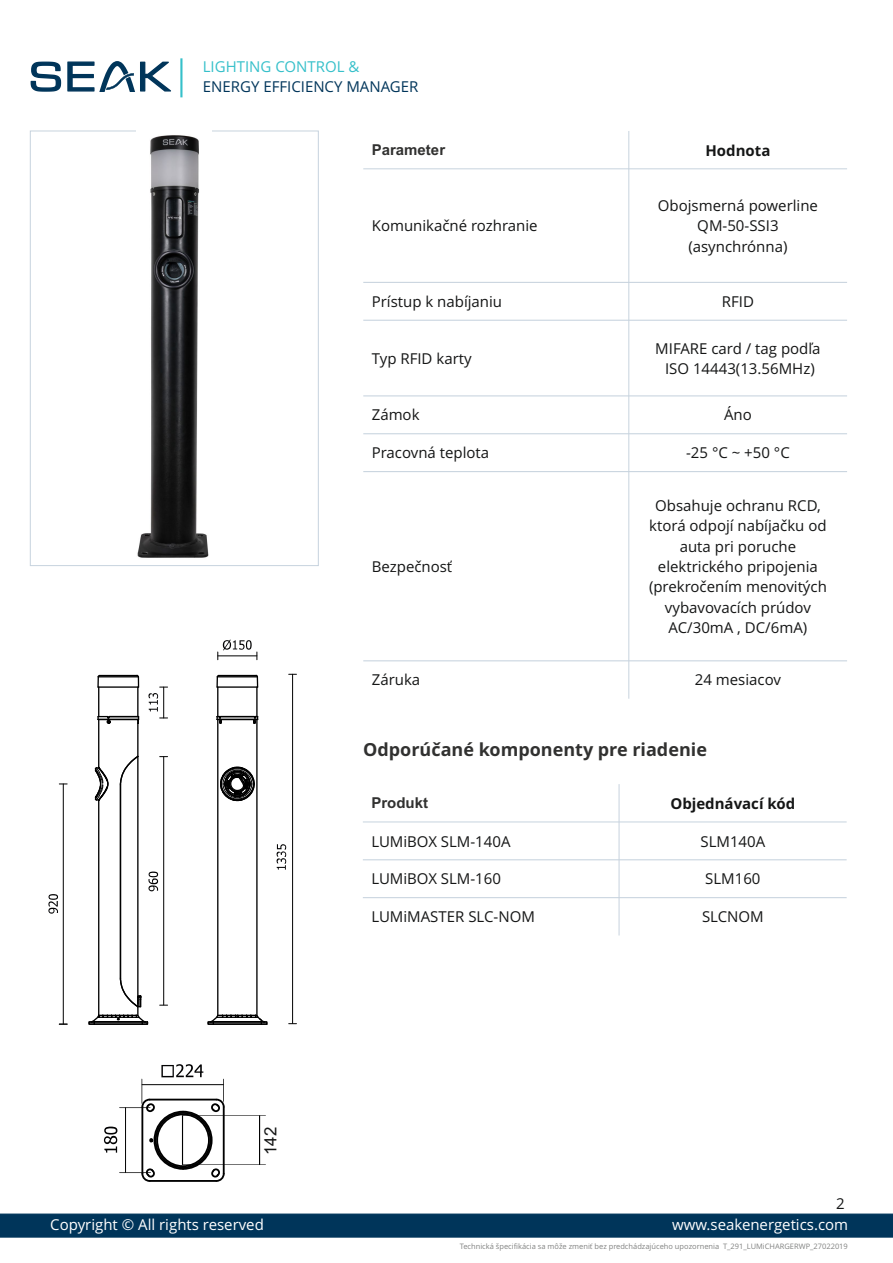
<style>
.page{position:relative;width:893px;height:1263px;background:#fff}
.page>*{position:absolute;margin:0;border:0;box-sizing:border-box;transform-origin:0 0}
.t1{font:700 18px "Open Sans";color:#313130}
.t2{font:16.8px "Arial";color:#151616}
.t3{font:15px/20.4px "Open Sans";color:#151616;text-align:center}
.t4{font:15px "Open Sans";color:#fff}
.t5{font:15px "Open Sans";color:#00355a}
.t6{font:700 15px "Open Sans";color:#151616}
.t7{font:700 15px "Arial";color:#313130}
.t8{font:15px "Open Sans";color:#36c0ca}
.t9{font:7.5px "Open Sans";color:#818281}
</style>
<div class="page">
<svg style="left:0;top:1213px;width:893px;height:25px;background:#093c5f"></svg>
<hr style="left:619px;top:784px;width:1px;height:151px;background:#c7d3de">
<hr style="left:363px;top:897px;width:484px;height:1px;background:#c7d3de">
<hr style="left:363px;top:859px;width:484px;height:1px;background:#c7d3de">
<hr style="left:363px;top:821px;width:484px;height:1px;background:#c7d3de">
<hr style="left:628px;top:131px;width:1px;height:568px;background:#c7d3de">
<hr style="left:363px;top:660px;width:484px;height:1px;background:#c7d3de">
<hr style="left:363px;top:471px;width:484px;height:1px;background:#c7d3de">
<hr style="left:363px;top:433px;width:484px;height:1px;background:#c7d3de">
<hr style="left:363px;top:395px;width:484px;height:1px;background:#c7d3de">
<hr style="left:363px;top:320px;width:484px;height:1px;background:#c7d3de">
<hr style="left:363px;top:282px;width:484px;height:1px;background:#c7d3de">
<hr style="left:363px;top:168px;width:484px;height:1px;background:#c7d3de">
<svg style="left:31px;top:62px;width:30px;height:30px"></svg>
<svg style="left:67px;top:61px;width:104px;height:31px"></svg>
<hr style="left:180px;top:58px;width:2px;height:39px;background:#36c0ca">
<div style="left:30px;top:131px;width:289px;height:435px;border:1px solid #c7d3de"></div>
<hr style="left:217px;top:719px;width:1px;height:296px;background:#000">
<hr style="left:256px;top:719px;width:2px;height:296px;background:#000">
<hr style="left:217px;top:686px;width:41px;height:2px;background:#000">
<hr style="left:217px;top:676px;width:40px;height:1px;background:#000">
<hr style="left:219px;top:675px;width:37px;height:1px;background:#000">
<svg style="left:255px;top:674px;width:4px;height:13px"></svg>
<svg style="left:216px;top:674px;width:4px;height:13px"></svg>
<hr style="left:220px;top:716px;width:34px;height:1px;background:#000">
<hr style="left:217px;top:719px;width:41px;height:1px;background:#000">
<hr style="left:256px;top:687px;width:2px;height:30px;background:#000">
<hr style="left:217px;top:687px;width:1px;height:30px;background:#000">
<svg style="left:216px;top:716px;width:7px;height:9px"></svg>
<svg style="left:252px;top:716px;width:6px;height:9px"></svg>
<svg style="left:220px;top:766px;width:35px;height:36px"></svg>
<hr style="left:98px;top:800px;width:1px;height:215px;background:#000">
<hr style="left:98px;top:719px;width:1px;height:48px;background:#000">
<hr style="left:137px;top:723px;width:2px;height:33px;background:#000">
<hr style="left:120px;top:785px;width:1px;height:193px;background:#000">
<svg style="left:119px;top:754px;width:20px;height:32px"></svg>
<hr style="left:137px;top:756px;width:2px;height:240px;background:#000">
<hr style="left:98px;top:686px;width:41px;height:2px;background:#000">
<hr style="left:98px;top:676px;width:40px;height:1px;background:#000">
<hr style="left:100px;top:675px;width:37px;height:1px;background:#000">
<svg style="left:136px;top:674px;width:4px;height:13px"></svg>
<svg style="left:97px;top:674px;width:4px;height:13px"></svg>
<hr style="left:109px;top:716px;width:30px;height:1px;background:#000">
<hr style="left:98px;top:719px;width:41px;height:1px;background:#000">
<hr style="left:137px;top:687px;width:2px;height:30px;background:#000">
<hr style="left:98px;top:687px;width:1px;height:30px;background:#000">
<svg style="left:97px;top:715px;width:15px;height:10px"></svg>
<svg style="left:136px;top:717px;width:4px;height:8px"></svg>
<svg style="left:94px;top:765px;width:15px;height:37px"></svg>
<svg style="left:277px;top:844px;width:9px;height:26px"></svg>
<svg style="left:218px;top:640px;width:40px;height:20px"></svg>
<svg style="left:48px;top:894px;width:10px;height:20px"></svg>
<hr style="left:63px;top:784px;width:1px;height:240px;background:#000">
<hr style="left:163px;top:757px;width:1px;height:248px;background:#000">
<hr style="left:292px;top:674px;width:1px;height:349px;background:#000">
<svg style="left:148px;top:871px;width:10px;height:20px"></svg>
<hr style="left:163px;top:687px;width:1px;height:31px;background:#000">
<svg style="left:148px;top:687px;width:20px;height:24px"></svg>
<svg style="left:208px;top:1014px;width:60px;height:11px"></svg>
<svg style="left:88px;top:977px;width:61px;height:48px"></svg>
<hr style="left:125px;top:1108px;width:1px;height:64px;background:#000">
<hr style="left:120px;top:1172px;width:30px;height:1px;background:#000">
<hr style="left:120px;top:1107px;width:30px;height:1px;background:#000">
<svg style="left:141px;top:1064px;width:84px;height:118px"></svg>
<svg style="left:104px;top:1126px;width:13px;height:27px"></svg>
<hr style="left:259px;top:1115px;width:1px;height:49px;background:#000">
<hr style="left:183px;top:1164px;width:82px;height:1px;background:#000">
<hr style="left:183px;top:1115px;width:82px;height:1px;background:#000">
<hr style="left:182px;top:1115px;width:1px;height:49px;background:#000">
<img style="left:137px;top:131px;width:75px;height:427px">
<p class="t8" style="left:203px;top:60px;width:158px">LIGHTING CONTROL &amp;</p>
<p class="t5" style="left:203px;top:80px;width:217px">ENERGY EFFICIENCY MANAGER</p>
<p class="t7" style="left:372px;top:144px;width:75px">Parameter</p>
<p class="t6" style="left:705px;top:144px;width:66px">Hodnota</p>
<p class="t3" style="left:372px;top:217px;width:167px">Komunikačné rozhranie</p>
<p class="t3" style="left:658px;top:197px;width:162px">Obojsmerná powerline<br>QM-50-SSI3 (asynchrónna)</p>
<p class="t3" style="left:372px;top:293px;width:132px">Prístup k nabíjaniu</p>
<p class="t3" style="left:722px;top:293px;width:34px">RFID</p>
<p class="t3" style="left:372px;top:350px;width:101px">Typ RFID karty</p>
<p class="t3" style="left:655px;top:339px;width:167px">MIFARE card / tag podľa<br>ISO 14443(13.56MHz)</p>
<p class="t3" style="left:372px;top:406px;width:49px">Zámok</p>
<p class="t3" style="left:724px;top:406px;width:29px">Áno</p>
<p class="t3" style="left:372px;top:444px;width:119px">Pracovná teplota</p>
<p class="t3" style="left:686px;top:444px;width:105px">-25 °C ~ +50 °C</p>
<p class="t3" style="left:372px;top:558px;width:82px">Bezpečnosť</p>
<p class="t3" style="left:649px;top:497px;width:179px">Obsahuje ochranu RCD, ktorá odpojí nabíjačku od auta pri poruche elektrického pripojenia (prekročením menovitých vybavovacích prúdov<br>AC/30mA , DC/6mA)</p>
<p class="t3" style="left:372px;top:671px;width:50px">Záruka</p>
<p class="t3" style="left:695px;top:671px;width:88px">24 mesiacov</p>
<p class="t2" style="left:264px;top:1155px;width:30px;rotate:-90deg">142</p>
<p class="t1" style="left:363px;top:742px;width:345px">Odporúčané komponenty pre riadenie</p>
<p class="t7" style="left:371px;top:797px;width:58px">Produkt</p>
<p class="t6" style="left:670px;top:797px;width:126px">Objednávací kód</p>
<p class="t3" style="left:371px;top:832px;width:141px">LUMiBOX SLM-140A</p>
<p class="t3" style="left:700px;top:832px;width:66px">SLM140A</p>
<p class="t3" style="left:371px;top:870px;width:131px">LUMiBOX SLM-160</p>
<p class="t3" style="left:705px;top:870px;width:57px">SLM160</p>
<p class="t3" style="left:371px;top:908px;width:165px">LUMiMASTER SLC-NOM</p>
<p class="t3" style="left:702px;top:908px;width:63px">SLCNOM</p>
<p class="t3" style="left:836px;top:1194px;width:10px">2</p>
<p class="t4" style="left:50px;top:1219px;width:215px">Copyright © All rights reserved</p>
<p class="t4" style="left:672px;top:1219px;width:178px">www.seakenergetics.com</p>
<p class="t9" style="left:460px;top:1244px;width:390px">Technická špecifikácia sa môže zmeniť bez predchádzajúceho upozornenia T_291_LUMiCHARGERWP_27022019</p>
</div>
